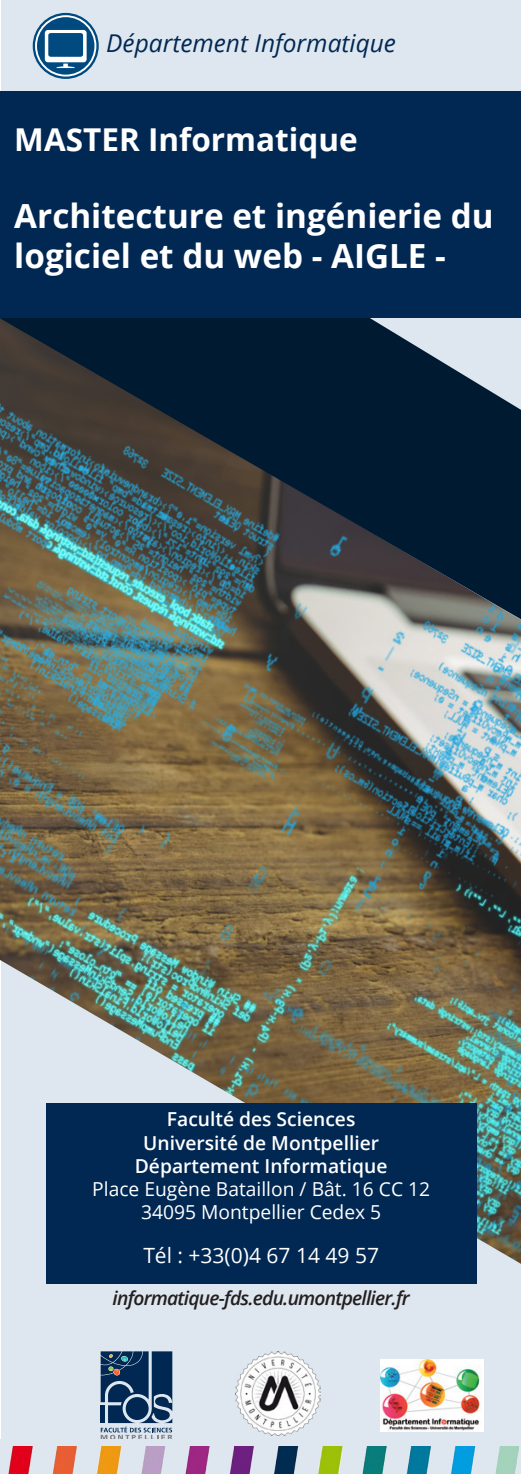
<style>
.page{position:relative;width:521px;height:1474px;background:#fff}
.page>*{position:absolute;margin:0;border:0;box-sizing:border-box;transform-origin:0 0}
.t1{font:700 33.25px/39.9px "Open Sans";color:#fff}
.t2{font:700 31.5px "Open Sans";color:#fff}
.t3{font:italic 24.5px "Open Sans";color:#002853}
.t4{font:21px "Open Sans";color:#fff}
.t5{font:600 19.25px "Open Sans";color:#fff}
.t6{font:19.25px "Open Sans";color:#fff}
.t7{font:italic 600 19.25px "Open Sans";letter-spacing:-.04em;color:#231f20}
</style>
<div class="page">
<div style="left:1px;top:0;width:520px;height:1473px;background:#dee7ef"></div>
<img style="left:0;top:619px;width:521px;height:644px">
<svg style="left:33px;top:13px;width:66px;height:66px"></svg>
<svg style="left:35px;top:15px;width:61px;height:62px;background:#5c8bad"></svg>
<svg style="left:101px;top:1351px;width:71px;height:88px"></svg>
<div style="left:46px;top:1103px;width:430px;height:180px;background:#002853"></div>
<img style="left:236px;top:1351px;width:84px;height:84px">
<div style="left:0;top:1439px;width:521px;height:34px;background:#dee7ef"></div>
<img style="left:8px;top:1446px;width:511px;height:27px">
<svg style="left:0;top:317px;width:521px;height:302px;background:#31434c"></svg>
<div style="left:0;top:91px;width:521px;height:226px;background:#002853"></div>
<img style="left:380px;top:1359px;width:104px;height:72px">
<p class="t3" style="left:106px;top:27px;width:291px">Département Informatique</p>
<p class="t2" style="left:14px;top:117px;width:345px">MASTER Informatique</p>
<p class="t1" style="left:14px;top:195px;width:481px">Architecture et ingénierie du logiciel et du web - AIGLE -</p>
<p class="t5" style="left:167px;top:1106px;width:190px">Faculté des Sciences</p>
<p class="t5" style="left:143px;top:1129px;width:237px">Université de Montpellier</p>
<p class="t5" style="left:135px;top:1152px;width:254px">Département Informatique</p>
<p class="t6" style="left:92px;top:1175px;width:339px">Place Eugène Bataillon / Bât. 16 CC 12</p>
<p class="t6" style="left:141px;top:1198px;width:242px">34095 Montpellier Cedex 5</p>
<p class="t4" style="left:143px;top:1240px;width:237px">Tél : +33(0)4 67 14 49 57</p>
<p class="t7" style="left:113px;top:1284px;width:298px">informatique-fds.edu.umontpellier.fr</p>
</div>
